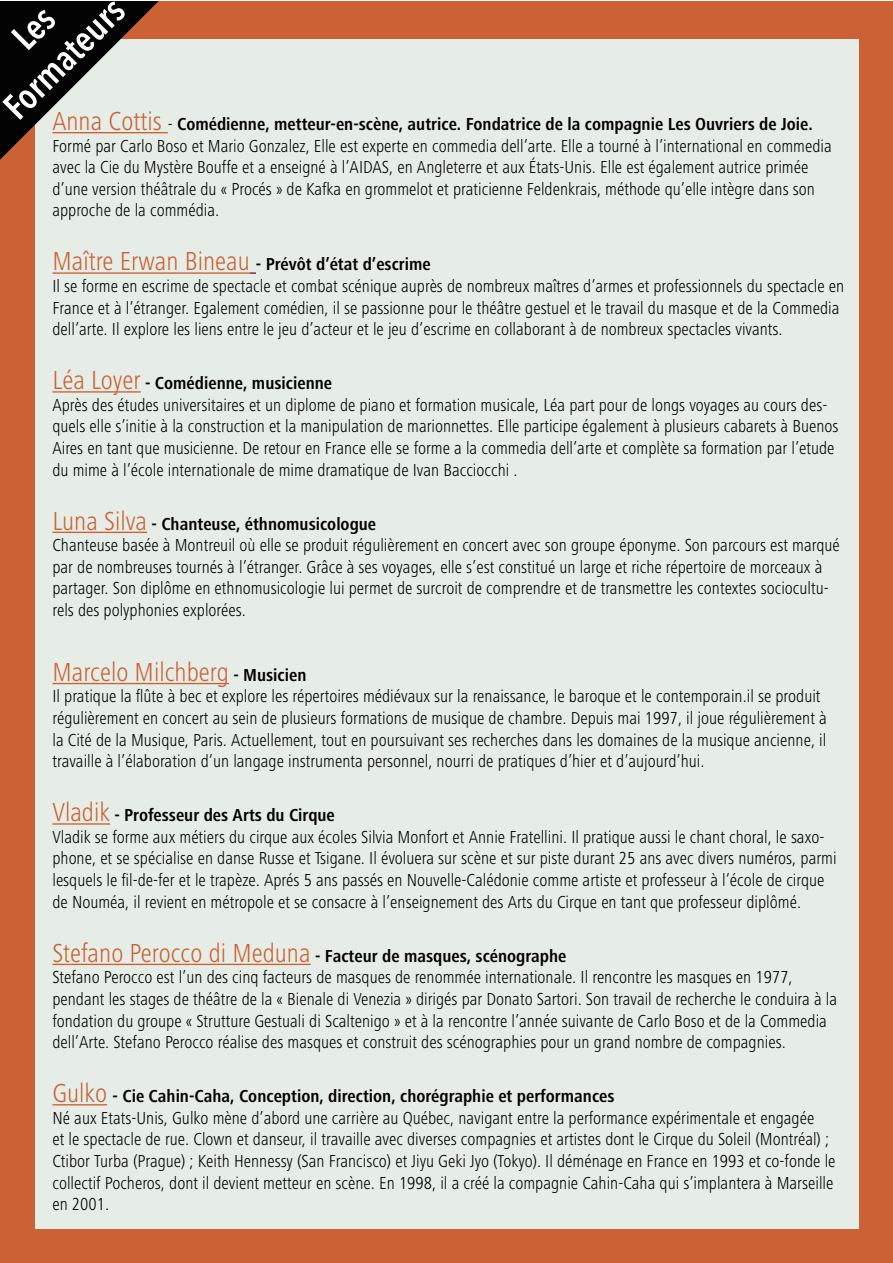
<style>
.page{position:relative;width:893px;height:1263px;background:#fff}
.page>*{position:absolute;margin:0;border:0;box-sizing:border-box;transform-origin:0 0}
.t1{font:600 36px/43.2px "Avenir Next Condensed";color:#fff;text-align:center}
.t2{font:300 condensed 27px "Frutiger Next LT";color:#cb6134}
.t3{font:300 condensed 18px/21.6px "Frutiger Next LT";color:#000}
.s1{font-size:27px;color:#cb6134}
.s2{font-weight:700}
.s3{font-weight:700;font-size:18px;color:#000}
</style>
<div class="page">
<div style="left:0;top:1px;width:892px;height:1262px;background:#cb6134"></div>
<div style="left:35px;top:39px;width:824px;height:1190px;background:#e5ede6"></div>
<hr style="left:52px;top:272px;width:198px;height:2px;background:#cb6134">
<svg style="left:250px;top:272px;width:6px;height:2px"></svg>
<hr style="left:52px;top:391px;width:89px;height:2px;background:#cb6134">
<hr style="left:52px;top:532px;width:95px;height:1px;background:#cb6134">
<hr style="left:52px;top:683px;width:177px;height:1px;background:#cb6134">
<hr style="left:52px;top:823px;width:58px;height:2px;background:#cb6134">
<hr style="left:52px;top:964px;width:259px;height:1px;background:#cb6134">
<hr style="left:52px;top:1104px;width:55px;height:1px;background:#cb6134">
<svg style="left:0;top:1px;width:168px;height:159px"></svg>
<h1 class="t1" style="left:-35px;top:68px;width:155px;rotate:-45deg">Les<br>Formateurs</h1>
<p class="t3" style="left:52px;top:113px;width:781px"><span class="s1">Anna Cottis</span> - <span class="s2">Comédienne, metteur-en-scène, autrice. Fondatrice de la compagnie Les Ouvriers de Joie.<br></span>Formé par Carlo Boso et Mario Gonzalez, Elle est experte en commedia dell’arte. Elle a tourné à l’international en commedia avec la Cie du Mystère Bouffe et a enseigné à l’AIDAS, en Angleterre et aux États-Unis. Elle est également autrice primée d’une version théâtrale du « Procés » de Kafka en grommelot et praticienne Feldenkrais, méthode qu’elle intègre dans son approche de la commédia.</p>
<p class="t3" style="left:52px;top:254px;width:793px"><span class="s1">Maître Erwan Bineau</span> <span class="s2">- Prévôt d’état d’escrime<br></span>Il se forme en escrime de spectacle et combat scénique auprès de nombreux maîtres d’armes et professionnels du spectacle en France et à l’étranger. Egalement comédien, il se passionne pour le théâtre gestuel et le travail du masque et de la Commedia dell’arte. Il explore les liens entre le jeu d’acteur et le jeu d’escrime en collaborant à de nombreux spectacles vivants.</p>
<p class="t3" style="left:52px;top:372px;width:787px"><span class="s1">Léa Loyer</span> <span class="s2">- Comédienne, musicienne<br></span>Après des études universitaires et un diplome de piano et formation musicale, Léa part pour de longs voyages au cours des&shy;quels elle s’initie à la construction et la manipulation de marionnettes. Elle participe également à plusieurs cabarets à Buenos Aires en tant que musicienne. De retour en France elle se forme a la commedia dell’arte et complète sa formation par l’etude du mime à l’école internationale de mime dramatique de Ivan Bacciocchi .</p>
<p class="t3" style="left:52px;top:513px;width:789px"><span class="s1">Luna Silva</span> <span class="s2">- Chanteuse, éthnomusicologue<br></span>Chanteuse basée à Montreuil où elle se produit régulièrement en concert avec son groupe éponyme. Son parcours est marqué par de nombreuses tournés à l’étranger. Grâce à ses voyages, elle s’est constitué un large et riche répertoire de morceaux à partager. Son diplôme en ethnomusicologie lui permet de surcroit de comprendre et de transmettre les contextes sociocultu&shy;rels des polyphonies explorées.</p>
<h2 class="t2" style="left:52px;top:657px;width:256px">Marcelo Milchberg <span class="s3">- Musicien</span></h2>
<p class="t3" style="left:52px;top:686px;width:776px">Il pratique la flûte à bec et explore les répertoires médiévaux sur la renaissance, le baroque et le contemporain.il se produit régulièrement en concert au sein de plusieurs formations de musique de chambre. Depuis mai 1997, il joue régulièrement à la Cité de la Musique, Paris. Actuellement, tout en poursuivant ses recherches dans les domaines de la musique ancienne, il travaille à l’élaboration d’un langage instrumenta personnel, nourri de pratiques d’hier et d’aujourd’hui.</p>
<p class="t3" style="left:52px;top:804px;width:786px"><span class="s1">Vladik</span> <span class="s2">- Professeur des Arts du Cirque<br></span>Vladik se forme aux métiers du cirque aux écoles Silvia Monfort et Annie Fratellini. Il pratique aussi le chant choral, le saxo&shy;phone, et se spécialise en danse Russe et Tsigane. Il évoluera sur scène et sur piste durant 25 ans avec divers numéros, parmi lesquels le fil-de-fer et le trapèze. Aprés 5 ans passés en Nouvelle-Calédonie comme artiste et professeur à l’école de cirque de Nouméa, il revient en métropole et se consacre à l’enseignement des Arts du Cirque en tant que professeur diplômé.</p>
<p class="t3" style="left:52px;top:945px;width:786px"><span class="s1">Stefano Perocco di Meduna</span> <span class="s2">- Facteur de masques, scénographe<br></span>Stefano Perocco est l’un des cinq facteurs de masques de renommée internationale. Il rencontre les masques en 1977, pendant les stages de théâtre de la « Bienale di Venezia » dirigés par Donato Sartori. Son travail de recherche le conduira à la fondation du groupe « Strutture Gestuali di Scaltenigo » et à la rencontre l’année suivante de Carlo Boso et de la Commedia dell’Arte. Stefano Perocco réalise des masques et construit des scénographies pour un grand nombre de compagnies.</p>
<p class="t3" style="left:52px;top:1085px;width:785px"><span class="s1">Gulko</span> <span class="s2">- Cie Cahin-Caha, Conception, direction, chorégraphie et performances<br></span>Né aux Etats-Unis, Gulko mène d’abord une carrière au Québec, navigant entre la performance expérimentale et engagée<br>et le spectacle de rue. Clown et danseur, il travaille avec diverses compagnies et artistes dont le Cirque du Soleil (Montréal) ; Ctibor Turba (Prague) ; Keith Hennessy (San Francisco) et Jiyu Geki Jyo (Tokyo). Il déménage en France en 1993 et co-fonde le collectif Pocheros, dont il devient metteur en scène. En 1998, il a créé la compagnie Cahin-Caha qui s’implantera à Marseille en 2001.</p>
</div>
